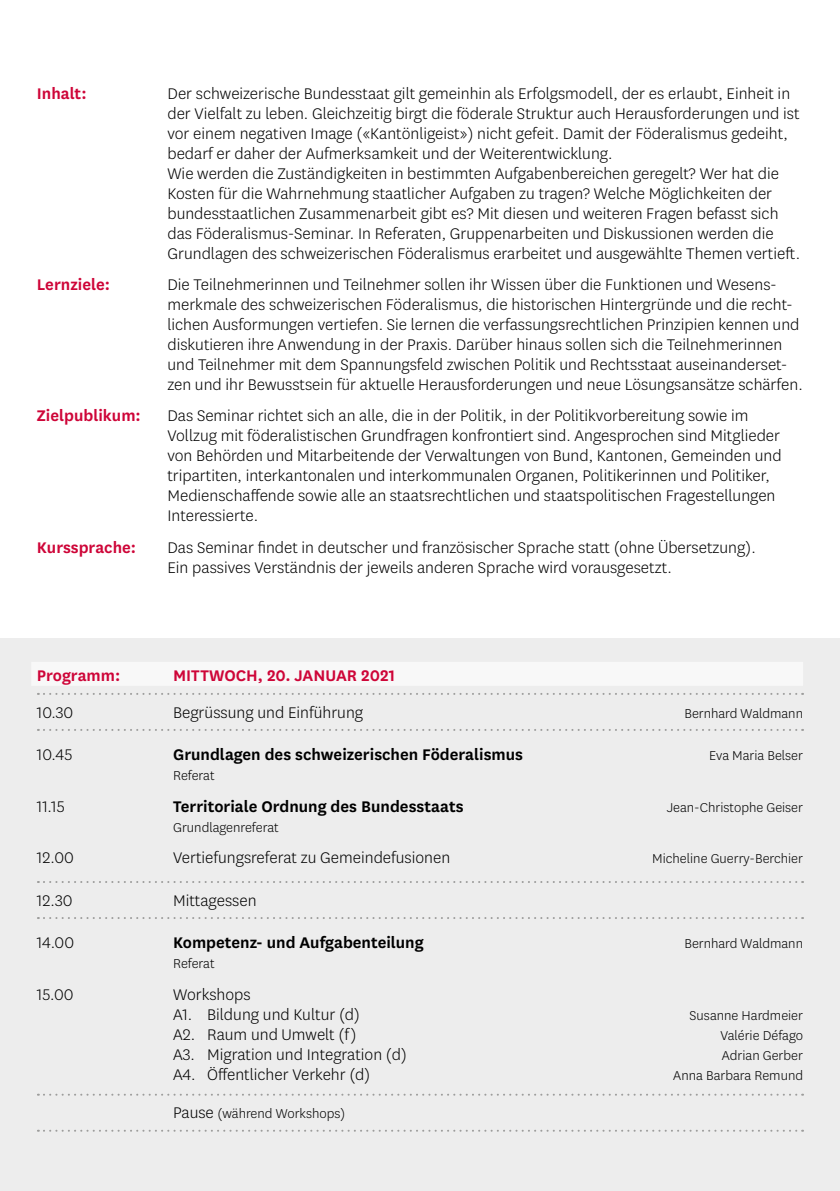
<style>
.page{position:relative;width:840px;height:1191px;background:#fff}
.page>*{position:absolute;margin:0;border:0;box-sizing:border-box;transform-origin:0 0}
.t1{font:300 18px/20px "National Uni Fr";color:#000}
.t2{font:600 18px "National Uni Fr";color:#000}
.t3{font:600 18px "National Uni Fr";color:#ce0538}
.t4{font:300 15px "National Uni Fr";color:#000}
.s1{font-size:18px}
</style>
<div class="page">
<div style="left:0;top:638px;width:839px;height:553px;background:#ededed"></div>
<div style="left:31px;top:662px;width:771px;height:24px;background:#f8f8f8"></div>
<svg style="left:38px;top:693px;width:764px;height:2px"></svg>
<svg style="left:38px;top:729px;width:764px;height:2px"></svg>
<svg style="left:38px;top:881px;width:764px;height:2px"></svg>
<svg style="left:38px;top:917px;width:764px;height:2px"></svg>
<svg style="left:38px;top:1093px;width:764px;height:2px"></svg>
<svg style="left:38px;top:1129px;width:764px;height:2px"></svg>
<p class="t3" style="left:37px;top:81px;width:51px">Inhalt:</p>
<p class="t1" style="left:167px;top:82px;width:634px">Der schweizerische Bundesstaat gilt gemeinhin als Erfolgsmodell, der es erlaubt, Einheit in der Vielfalt zu leben. Gleichzeitig birgt die föderale Struktur auch Herausforderungen und ist vor einem negativen Image («Kantönligeist») nicht gefeit. Damit der Föderalismus gedeiht, bedarf er daher der Aufmerksamkeit und der Weiterentwicklung.<br>Wie werden die Zuständigkeiten in bestimmten Aufgabenbereichen geregelt? Wer hat die Kosten für die Wahrnehmung staatlicher Aufgaben zu tragen? Welche Möglichkeiten der bundesstaatlichen Zusammenarbeit gibt es? Mit diesen und weiteren Fragen befasst sich das Föderalismus-Seminar. In Referaten, Gruppenarbeiten und Diskussionen werden die Grundlagen des schweizerischen Föderalismus erarbeitet und ausgewählte Themen vertieft.</p>
<p class="t3" style="left:37px;top:272px;width:75px">Lernziele:</p>
<p class="t1" style="left:167px;top:274px;width:636px">Die Teilnehmerinnen und Teilnehmer sollen ihr Wissen über die Funktionen und Wesens&shy;merkmale des schweizerischen Föderalismus, die historischen Hintergründe und die recht&shy;lichen Ausformungen vertiefen. Sie lernen die verfassungsrechtlichen Prinzipien kennen und diskutieren ihre Anwendung in der Praxis. Darüber hinaus sollen sich die Teilnehmerinnen und Teilnehmer mit dem Spannungsfeld zwischen Politik und Rechtsstaat auseinanderset&shy;zen und ihr Bewusstsein für aktuelle Herausforderungen und neue Lösungsansätze schärfen.</p>
<p class="t3" style="left:37px;top:403px;width:105px">Zielpublikum:</p>
<p class="t1" style="left:167px;top:405px;width:615px">Das Seminar richtet sich an alle, die in der Politik, in der Politikvorbereitung sowie im Vollzug mit föderalistischen Grundfragen konfrontiert sind. Angesprochen sind Mitglieder von Behörden und Mitarbeitende der Verwaltungen von Bund, Kantonen, Gemeinden und tripartiten, interkantonalen und interkommunalen Organen, Politikerinnen und Politiker, Medienschaffende sowie alle an staatsrechtlichen und staatspolitischen Fragestellungen Interessierte.</p>
<p class="t3" style="left:37px;top:534px;width:101px">Kurssprache:</p>
<p class="t1" style="left:167px;top:536px;width:589px">Das Seminar findet in deutscher und französischer Sprache statt (ohne Übersetzung).<br>Ein passives Verständnis der jeweils anderen Sprache wird vorausgesetzt.</p>
<p class="t3" style="left:37px;top:662px;width:85px">Programm:</p>
<p class="t3" style="left:173px;top:662px;width:223px">MITTWOCH, 20. JANUAR 2021</p>
<p class="t1" style="left:37px;top:701px;width:38px">10.30</p>
<p class="t1" style="left:173px;top:701px;width:191px">Begrüssung und Einführung</p>
<p class="t4" style="left:684px;top:703px;width:120px">Bernhard Waldmann</p>
<p class="t1" style="left:37px;top:744px;width:37px">10.45</p>
<p class="t2" style="left:173px;top:742px;width:351px">Grundlagen des schweizerischen Föderalismus</p>
<p class="t4" style="left:708px;top:746px;width:95px">Eva Maria Belser</p>
<p class="t4" style="left:173px;top:766px;width:43px">Referat</p>
<p class="t1" style="left:37px;top:795px;width:29px">11.15</p>
<p class="t2" style="left:173px;top:793px;width:292px">Territoriale Ordnung des Bundesstaats</p>
<p class="t4" style="left:666px;top:797px;width:138px">Jean-Christophe Geiser</p>
<p class="t4" style="left:173px;top:817px;width:107px">Grundlagenreferat</p>
<p class="t1" style="left:37px;top:847px;width:38px">12.00</p>
<p class="t1" style="left:173px;top:847px;width:278px">Vertiefungsreferat zu Gemeindefusionen</p>
<p class="t4" style="left:652px;top:849px;width:152px">Micheline Guerry-Berchier</p>
<p class="t1" style="left:37px;top:889px;width:37px">12.30</p>
<p class="t1" style="left:173px;top:889px;width:85px">Mittagessen</p>
<p class="t1" style="left:37px;top:932px;width:39px">14.00</p>
<p class="t2" style="left:173px;top:930px;width:252px">Kompetenz- und Aufgabenteilung</p>
<p class="t4" style="left:684px;top:934px;width:120px">Bernhard Waldmann</p>
<p class="t4" style="left:173px;top:954px;width:43px">Referat</p>
<p class="t1" style="left:37px;top:983px;width:38px">15.00</p>
<p class="t1" style="left:173px;top:983px;width:188px">Workshops<br>A1. Bildung und Kultur (d)</p>
<p class="t4" style="left:689px;top:1005px;width:115px">Susanne Hardmeier</p>
<p class="t1" style="left:173px;top:1023px;width:185px">A2. Raum und Umwelt (f)</p>
<p class="t4" style="left:720px;top:1025px;width:84px">Valérie Défago</p>
<p class="t1" style="left:173px;top:1043px;width:235px">A3. Migration und Integration (d)</p>
<p class="t4" style="left:721px;top:1045px;width:83px">Adrian Gerber</p>
<p class="t1" style="left:173px;top:1063px;width:199px">A4. Öffentlicher Verkehr (d)</p>
<p class="t4" style="left:673px;top:1065px;width:131px">Anna Barbara Remund</p>
<p class="t4" style="left:173px;top:1104px;width:173px"><span class="s1">Pause</span> (während Workshops)</p>
</div>
